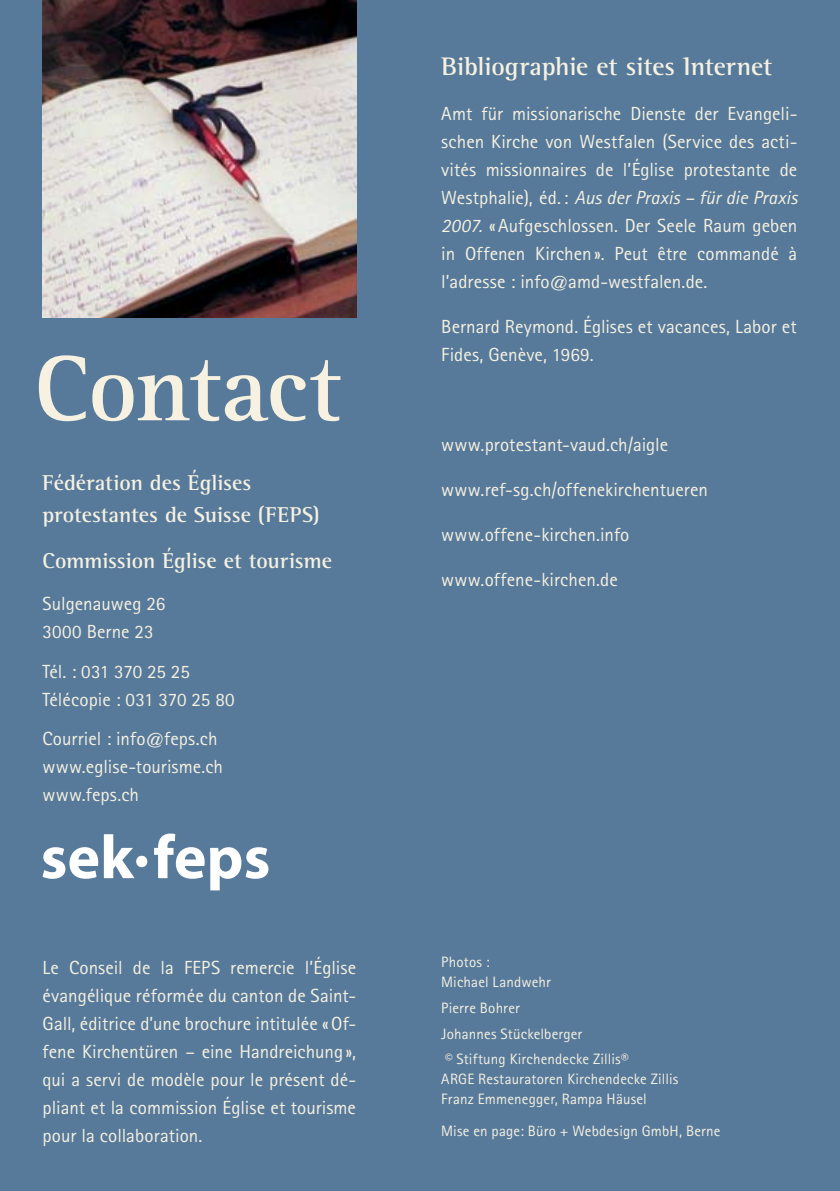
<style>
.page{position:relative;width:840px;height:1191px;background:#fff}
.page>*{position:absolute;margin:0;border:0;box-sizing:border-box;transform-origin:0 0}
.t1{font:700 96px "Rotis Serif Std";letter-spacing:-.02em;color:#f6f1e0}
.t2{font:700 26px "Rotis Semi Serif Std";letter-spacing:-.005em;color:#f6f1e0}
.t3{font:700 22px/32px "Rotis Semi Serif Std";color:#f6f1e0}
.t4{font:19px/28px "Rotis Sans Serif Std";letter-spacing:.005em;color:#f6f1e0}
.t5{font:15px/20px "Rotis Sans Serif Std";letter-spacing:.01em;color:#f6f1e0}
.s1{font-style:italic}
</style>
<div class="page">
<div style="left:0;top:0;width:839px;height:1191px;background:#577a9b"></div>
<svg style="left:43px;top:847px;width:55px;height:32px"></svg>
<svg style="left:104px;top:834px;width:30px;height:44px"></svg>
<div style="left:136px;top:855px;width:11px;height:12px;background:#fff;border-radius:50%"></div>
<svg style="left:154px;top:833px;width:50px;height:45px"></svg>
<svg style="left:210px;top:847px;width:58px;height:43px"></svg>
<img style="left:43px;top:0;width:313px;height:317px">
<h1 class="t1" style="left:34px;top:332px;width:308px">Contact</h1>
<p class="t3" style="left:43px;top:466px;width:278px">Fédération des Églises protestantes de Suisse (FEPS)</p>
<p class="t3" style="left:43px;top:544px;width:291px">Commission Église et tourisme</p>
<p class="t4" style="left:43px;top:590px;width:124px">Sulgenauweg 26<br>3000 Berne 23</p>
<p class="t4" style="left:43px;top:657px;width:193px">Tél. : 031 370 25 25<br>Télécopie : 031 370 25 80</p>
<p class="t4" style="left:43px;top:724px;width:182px">Courriel : info@feps.ch www.eglise-tourisme.ch www.feps.ch</p>
<p class="t4" style="left:43px;top:953px;width:315px;text-align:justify">Le Conseil de la FEPS remercie l’Église évangélique réformée du canton de Saint-Gall, éditrice d’une brochure intitulée «Of&shy;fene Kirchentüren – eine Handreichung », qui a servi de modèle pour le présent dé&shy;pliant et la commission Église et tourisme pour la collaboration.</p>
<h2 class="t2" style="left:441px;top:51px;width:332px">Bibliographie et sites Internet</h2>
<p class="t4" style="left:441px;top:99px;width:357px;text-align:justify">Amt für missionarische Dienste der Evangeli&shy;schen Kirche von Westfalen (Service des acti&shy;vités missionnaires de l’Église protestante de Westphalie), éd.: <span class="s1">Aus der Praxis – für die Praxis 2007.</span> «Aufgeschlossen. Der Seele Raum geben in Offenen Kirchen ». Peut être commandé à l’adresse : info@amd-westfalen.de.</p>
<p class="t4" style="left:441px;top:312px;width:357px">Bernard Reymond. Églises et vacances, Labor et<br>Fides, Genève, 1969.</p>
<p class="t4" style="left:441px;top:430px;width:228px">www.protestant-vaud.ch/aigle</p>
<p class="t4" style="left:441px;top:475px;width:268px">www.ref-sg.ch/offenekirchentueren</p>
<p class="t4" style="left:441px;top:520px;width:189px">www.offene-kirchen.info</p>
<p class="t4" style="left:441px;top:565px;width:178px">www.offene-kirchen.de</p>
<p class="t5" style="left:441px;top:952px;width:111px">Photos :<br>Michael Landwehr</p>
<p class="t5" style="left:441px;top:995px;width:189px;line-height:25.6px">Pierre Bohrer<br>Johannes Stückelberger<br>© Stiftung Kirchendecke Zillis®</p>
<p class="t5" style="left:441px;top:1069px;width:238px">ARGE Restauratoren Kirchendecke Zillis<br>Franz Emmenegger, Rampa Häusel</p>
<p class="t5" style="left:441px;top:1120px;width:280px">Mise en page: Büro + Webdesign GmbH, Berne</p>
</div>
